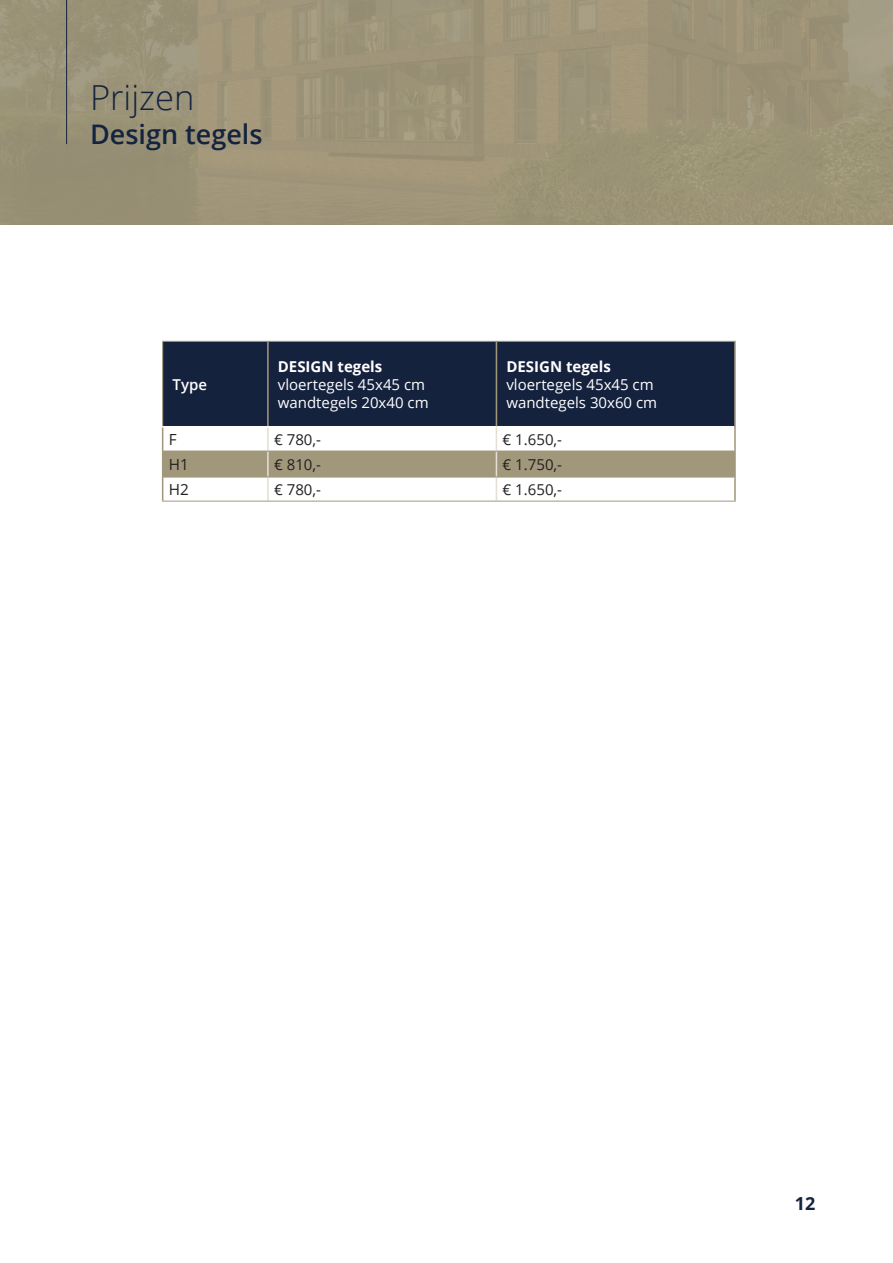
<style>
.page{position:relative;width:893px;height:1263px;background:#fff}
.page>*{position:absolute;margin:0;border:0;box-sizing:border-box;transform-origin:0 0}
.t1{font:300 34.5px "Open Sans";color:#15233f}
.t2{font:600 27px "Open Sans";color:#14243f}
.t3{font:700 18px "Open Sans";color:#15233f}
.t4{font:15.3px "Open Sans";color:#231f20}
.t5{font:15px "Open Sans";color:#fff}
.t6{font:15px "Open Sans";color:#231f20}
.t7{font:700 15px "Open Sans";color:#fff}
.t8{font:600 15px "Open Sans";color:#fff}
</style>
<div class="page">
<img style="left:0;top:0;width:893px;height:225px">
<hr style="left:66px;top:0;width:1px;height:144px;background:#15223e">
<div style="left:163px;top:342px;width:571px;height:84px;background:#15223e"></div>
<hr style="left:267px;top:342px;width:2px;height:84px;background:#a1987c">
<hr style="left:496px;top:342px;width:1px;height:84px;background:#a1987c">
<hr style="left:162px;top:341px;width:106px;height:1px;background:#a1987c">
<hr style="left:162px;top:342px;width:1px;height:84px;background:#a1987c">
<hr style="left:268px;top:341px;width:228px;height:1px;background:#a1987c">
<hr style="left:496px;top:341px;width:240px;height:1px;background:#a1987c">
<hr style="left:162px;top:501px;width:106px;height:1px;background:#a1987c">
<hr style="left:268px;top:501px;width:228px;height:1px;background:#a1987c">
<hr style="left:496px;top:501px;width:240px;height:1px;background:#a1987c">
<hr style="left:734px;top:342px;width:2px;height:85px;background:#a1987c">
<hr style="left:734px;top:427px;width:2px;height:24px;background:#a1987c">
<hr style="left:734px;top:451px;width:2px;height:26px;background:#a1987c">
<svg style="left:162px;top:427px;width:573px;height:74px"></svg>
<hr style="left:734px;top:477px;width:2px;height:24px;background:#a1987c">
<p class="t1" style="left:90px;top:74px;width:106px">Prijzen</p>
<p class="t2" style="left:90px;top:116px;width:174px">Design tegels</p>
<p class="t8" style="left:173px;top:374px;width:36px">Type</p>
<p class="t7" style="left:278px;top:356px;width:106px">DESIGN tegels</p>
<p class="t5" style="left:278px;top:374px;width:149px">vloertegels 45x45 cm</p>
<p class="t5" style="left:278px;top:392px;width:152px">wandtegels 20x40 cm</p>
<p class="t7" style="left:506px;top:356px;width:106px">DESIGN tegels</p>
<p class="t5" style="left:506px;top:374px;width:149px">vloertegels 45x45 cm</p>
<p class="t5" style="left:506px;top:392px;width:152px">wandtegels 30x60 cm</p>
<p class="t4" style="left:169px;top:429px;width:9px">F</p>
<p class="t6" style="left:274px;top:429px;width:48px">€ 780,-</p>
<p class="t6" style="left:503px;top:429px;width:61px">€ 1.650,-</p>
<p class="t4" style="left:169px;top:454px;width:22px">H1</p>
<p class="t6" style="left:274px;top:454px;width:48px">€ 810,-</p>
<p class="t6" style="left:503px;top:454px;width:61px">€ 1.750,-</p>
<p class="t4" style="left:169px;top:479px;width:22px">H2</p>
<p class="t6" style="left:274px;top:479px;width:48px">€ 780,-</p>
<p class="t6" style="left:503px;top:479px;width:61px">€ 1.650,-</p>
<p class="t3" style="left:795px;top:1191px;width:22px">12</p>
</div>
